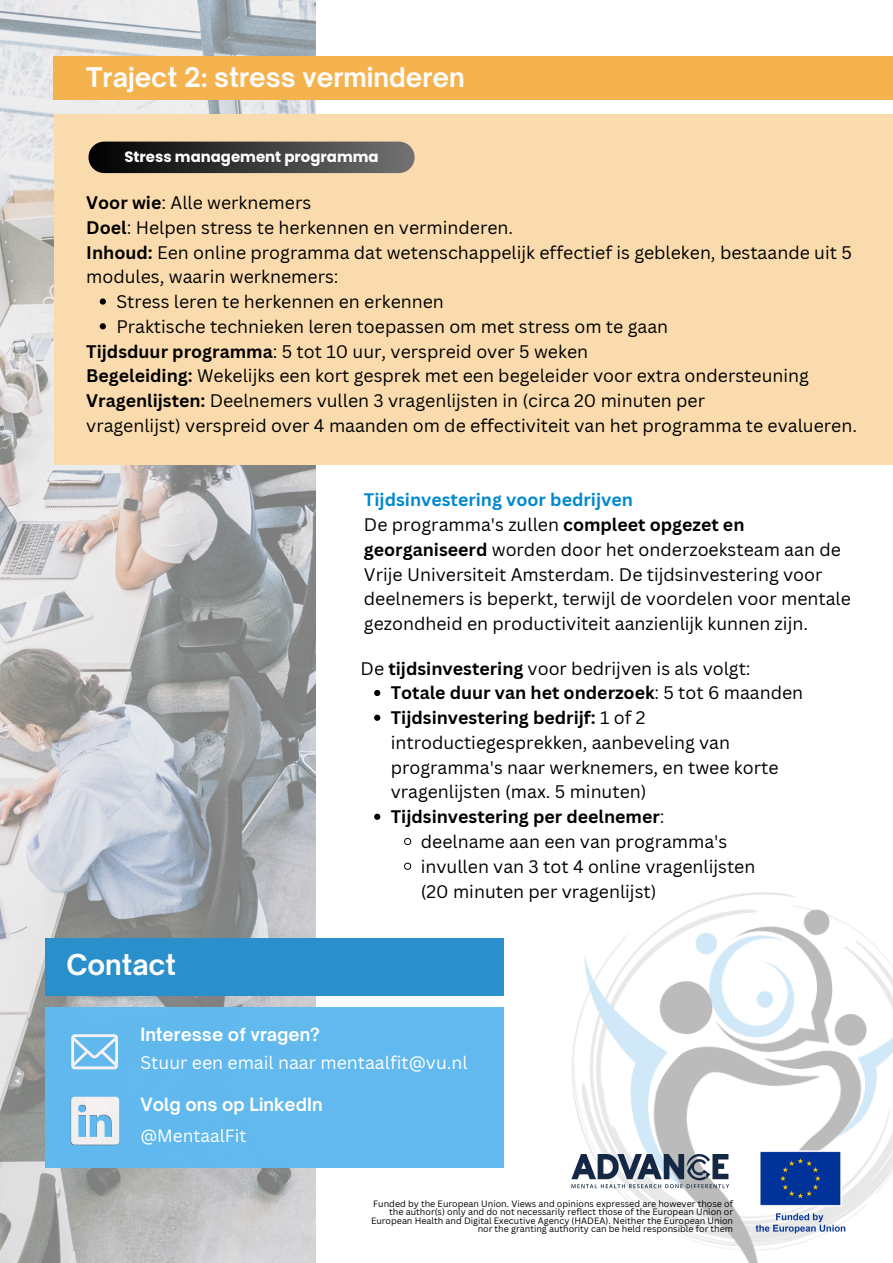
<style>
.page{position:relative;width:893px;height:1263px;background:#fff}
.page>*{position:absolute;margin:0;border:0;box-sizing:border-box;transform-origin:0 0}
.t1{font:700 27.45px "Open Sauce One";color:#fdfdfd}
.t2{font:700 25.95px "Open Sauce One";color:#fdfdfd}
.t3{font:17.7px/24.8px "Canva Sans";color:#000}
.t4{font:700 17.7px "Canva Sans";color:#000}
.t5{font:17.7px "Canva Sans";color:#fff}
.t6{font:700 17.48px "Open Sauce One";color:#fff}
.t7{font:17.33px "Canva Sans";color:#fff}
.t8{font:700 14.92px "Poppins";color:#fff}
.t9{font:8.93px/8.4px "Canva Sans";color:#000;text-align:right}
.s1{font-weight:700}
.s2{font-weight:700;color:#0089cf}
.s3{font-weight:400}
</style>
<div class="page">
<img style="left:0;top:0;width:316px;height:1263px">
<img style="left:572px;top:892px;width:321px;height:371px">
<div style="left:45px;top:938px;width:459px;height:58px;background:#2b8fcb"></div>
<div style="left:45px;top:1007px;width:459px;height:161px;background:#60b9ef"></div>
<img style="left:751px;top:1143px;width:98px;height:99px">
<img style="left:571px;top:1155px;width:158px;height:37px">
<img style="left:70px;top:1096px;width:50px;height:50px">
<svg style="left:71px;top:1034px;width:47px;height:35px"></svg>
<svg style="left:374px;top:690px;width:6px;height:6px"></svg>
<svg style="left:374px;top:715px;width:6px;height:6px"></svg>
<svg style="left:374px;top:814px;width:6px;height:6px"></svg>
<svg style="left:404px;top:838px;width:7px;height:7px"></svg>
<svg style="left:404px;top:862px;width:7px;height:8px"></svg>
<div style="left:54px;top:114px;width:839px;height:350px;background:#f9dbad"></div>
<div style="left:53px;top:56px;width:840px;height:44px;background:#f5b350"></div>
<svg style="left:100px;top:298px;width:6px;height:7px"></svg>
<svg style="left:100px;top:323px;width:6px;height:6px"></svg>
<div style="left:88px;top:142px;width:326px;height:31px;background:linear-gradient(to right,#000,#717171);border-radius:16px"></div>
<p class="t2" style="left:86px;top:61px;width:380px">Traject 2: stress verminderen</p>
<h1 class="t8" style="left:124px;top:146px;width:256px">Stress management programma</h1>
<p class="t3" style="left:86px;top:190px;width:767px"><span class="s1">Voor wie</span>: Alle werknemers<br><span class="s1">Doel</span>: Helpen stress te herkennen en verminderen.<br><span class="s1">Inhoud:</span> Een online programma dat wetenschappelijk effectief is gebleken, bestaande uit 5 modules, waarin werknemers:</p>
<p class="t3" style="left:116px;top:289px;width:329px">Stress leren te herkennen en erkennen</p>
<p class="t3" style="left:116px;top:313px;width:553px">Praktische technieken leren toepassen om met stress om te gaan</p>
<p class="t3" style="left:86px;top:338px;width:772px"><span class="s1">Tijdsduur programma</span>: 5 tot 10 uur, verspreid over 5 weken<br><span class="s1">Begeleiding:</span> Wekelijks een kort gesprek met een begeleider voor extra ondersteuning <span class="s1">Vragenlijsten:</span> Deelnemers vullen 3 vragenlijsten in (circa 20 minuten per<br>vragenlijst) verspreid over 4 maanden om de effectiviteit van het programma te evalueren.</p>
<p class="t3" style="left:364px;top:487px;width:488px"><span class="s2">Tijdsinvestering voor bedrijven<br></span>De programma's zullen <span class="s1">compleet opgezet en georganiseerd</span> worden door het onderzoeksteam aan de Vrije Universiteit Amsterdam. De tijdsinvestering voor deelnemers is beperkt, terwijl de voordelen voor mentale gezondheid en productiviteit aanzienlijk kunnen zijn.</p>
<p class="t1" style="left:66px;top:947px;width:111px">Contact</p>
<p class="t6" style="left:140px;top:1023px;width:181px">Interesse of vragen?</p>
<h4 class="t3" style="left:361px;top:655px;width:391px">De <span class="s1">tijdsinvestering</span> voor bedrijven is als volgt:</h4>
<h3 class="t4" style="left:391px;top:680px;width:414px">Totale duur van het onderzoek<span class="s3">: 5 tot 6 maanden</span></h3>
<p class="t3" style="left:391px;top:705px;width:389px"><span class="s1">Tijdsinvestering bedrijf:</span> 1 of 2 introductiegesprekken, aanbeveling van programma's naar werknemers, en twee korte vragenlijsten (max. 5 minuten)</p>
<p class="t4" style="left:391px;top:804px;width:275px">Tijdsinvestering per deelnemer<span class="s3">:</span></p>
<h3 class="t3" style="left:421px;top:829px;width:308px">deelname aan een van programma's</h3>
<h3 class="t3" style="left:421px;top:853px;width:336px">invullen van 3 tot 4 online vragenlijsten (20 minuten per vragenlijst)</h3>
<h3 class="t5" style="left:140px;top:1050px;width:329px">Stuur een email naar mentaalfit@vu.nl</h3>
<p class="t6" style="left:140px;top:1093px;width:184px">Volg ons op LinkedIn</p>
<p class="t7" style="left:140px;top:1124px;width:107px">@MentaalFit</p>
<h1 class="t9" style="left:371px;top:1199px;width:364px">Funded by the European Union. Views and opinions expressed are however those of the author(s) only and do not necessarily reflect those of the European Union or European Health and Digital Executive Agency (HADEA). Neither the European Union nor the granting authority can be held responsible for them</h1>
</div>
